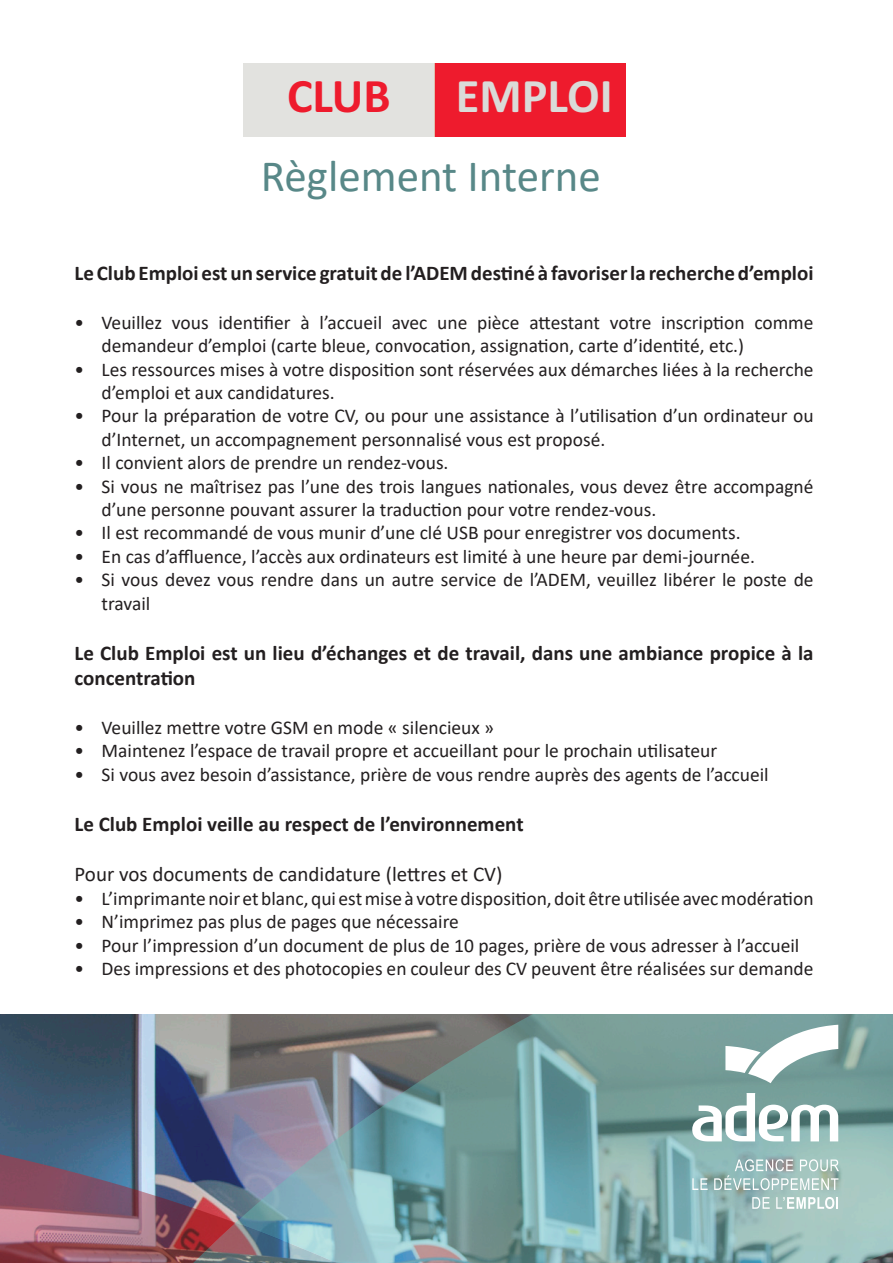
<style>
.page{position:relative;width:893px;height:1263px;background:#fff}
.page>*{position:absolute;margin:0;border:0;box-sizing:border-box;transform-origin:0 0}
.t1{font:700 48.45px "Calibri";color:#dadbd8}
.t2{font:700 48.45px "Calibri";color:#ee1b2d}
.t3{font:45px "Calibri";color:#588888}
.Body{font:700 21px/25.2px "Calibri";color:#231f20}
.Body-2{font:21px "Calibri";color:#231f20}
.t4{font:19.5px/23.4px "Calibri";color:#231f20}
</style>
<div class="page">
<div style="left:435px;top:63px;width:190px;height:73px;background:#ee1b2d"></div>
<div style="left:243px;top:63px;width:192px;height:73px;background:#e2e2df"></div>
<img style="left:0;top:1014px;width:236px;height:93px">
<svg style="left:236px;top:1014px;width:657px;height:249px;background:#7e9c9a"></svg>
<img style="left:0;top:1107px;width:594px;height:156px">
<svg style="left:725px;top:1025px;width:113px;height:58px"></svg>
<svg style="left:692px;top:1093px;width:146px;height:48px"></svg>
<svg style="left:692px;top:1178px;width:16px;height:12px"></svg>
<svg style="left:714px;top:1159px;width:125px;height:31px;background:#acc6c3"></svg>
<svg style="left:752px;top:1197px;width:18px;height:12px"></svg>
<svg style="left:776px;top:1197px;width:62px;height:12px"></svg>
<p class="t2" style="left:287px;top:65px;width:105px">CLUB</p>
<p class="t1" style="left:456px;top:65px;width:159px">EMPLOI</p>
<p class="t3" style="left:261px;top:145px;width:342px">Règlement Interne</p>
<p class="Body" style="left:75px;top:262px;width:741px">Le Club Emploi est un service gratuit de l’ADEM destiné à favoriser la recherche d’emploi</p>
<p class="t4" style="left:102px;top:311px;width:714px;text-indent:-27px">• Veuillez vous identifier à l’accueil avec une pièce attestant votre inscription comme demandeur d’emploi (carte bleue, convocation, assignation, carte d’identité, etc.)</p>
<p class="t4" style="left:102px;top:358px;width:714px;text-indent:-27px">• Les ressources mises à votre disposition sont réservées aux démarches liées à la recherche d’emploi et aux candidatures.</p>
<p class="t4" style="left:102px;top:405px;width:713px;text-indent:-27px">• Pour la préparation de votre CV, ou pour une assistance à l’utilisation d’un ordinateur ou d’Internet, un accompagnement personnalisé vous est proposé.</p>
<p class="t4" style="left:75px;top:452px;width:375px">• Il convient alors de prendre un rendez-vous.</p>
<p class="t4" style="left:102px;top:475px;width:713px;text-indent:-27px">• Si vous ne maîtrisez pas l’une des trois langues nationales, vous devez être accompagné d’une personne pouvant assurer la traduction pour votre rendez-vous.</p>
<p class="t4" style="left:75px;top:522px;width:668px">• Il est recommandé de vous munir d’une clé USB pour enregistrer vos documents.</p>
<p class="t4" style="left:75px;top:545px;width:682px">• En cas d’affluence, l’accès aux ordinateurs est limité à une heure par demi-journée.</p>
<p class="t4" style="left:102px;top:569px;width:714px;text-indent:-27px">• Si vous devez vous rendre dans un autre service de l’ADEM, veuillez libérer le poste de travail</p>
<p class="Body" style="left:75px;top:642px;width:741px">Le Club Emploi est un lieu d’échanges et de travail, dans une ambiance propice à la concentration</p>
<p class="t4" style="left:75px;top:716px;width:421px">• Veuillez mettre votre GSM en mode « silencieux »</p>
<p class="t4" style="left:75px;top:740px;width:644px">• Maintenez l’espace de travail propre et accueillant pour le prochain utilisateur</p>
<p class="t4" style="left:75px;top:763px;width:696px">• Si vous avez besoin d’assistance, prière de vous rendre auprès des agents de l’accueil</p>
<p class="Body" style="left:75px;top:813px;width:451px">Le Club Emploi veille au respect de l’environnement</p>
<p class="Body-2" style="left:75px;top:860px;width:429px">Pour vos documents de candidature (lettres et CV)</p>
<p class="t4" style="left:75px;top:887px;width:740px">• L’imprimante noir et blanc, qui est mise à votre disposition, doit être utilisée avec modération</p>
<p class="t4" style="left:75px;top:911px;width:386px">• N’imprimez pas plus de pages que nécessaire</p>
<p class="t4" style="left:75px;top:934px;width:726px">• Pour l’impression d’un document de plus de 10 pages, prière de vous adresser à l’accueil</p>
<p class="t4" style="left:75px;top:958px;width:740px">• Des impressions et des photocopies en couleur des CV peuvent être réalisées sur demande</p>
</div>
